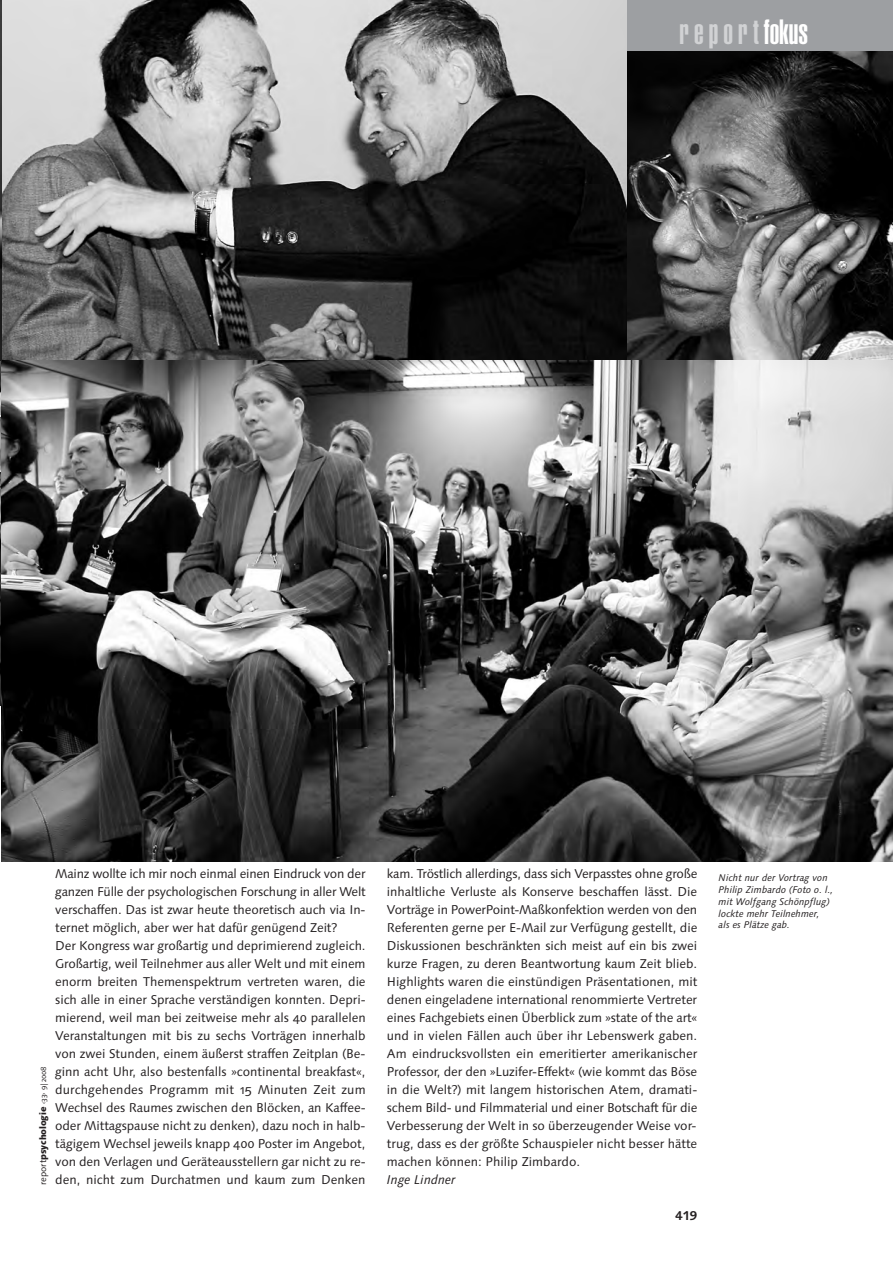
<style>
.page{position:relative;width:893px;height:1263px;background:#fff}
.page>*{position:absolute;margin:0;border:0;box-sizing:border-box;transform-origin:0 0}
.t1{font:900 extra-condensed 34.5px "Helvetica";letter-spacing:.15em;color:#d1d2d4}
.t2{font:12.75px/18px "Linotype Syntax Os F";letter-spacing:-.005em;color:#231f20}
.t3{font:italic 12.75px "Linotype Syntax Os F";color:#231f20}
.t4{font:700 12.75px "Linotype Syntax";color:#231f20}
.t5{font:italic 9.75px/11.7px "Linotype Syntax Os F";color:#231f20}
.t6{font:800 9px "Linotype Syntax Os F";letter-spacing:-.015em;color:#231f20}
.s1{color:#fff}
.s2{font-weight:400}
.s3{font-weight:400;font-size:7.5px}
</style>
<div class="page">
<img style="left:1px;top:0;width:626px;height:361px">
<div style="left:627px;top:0;width:266px;height:51px;background:#9d9fa2"></div>
<img style="left:627px;top:51px;width:266px;height:310px">
<img style="left:1px;top:361px;width:892px;height:501px">
<img style="left:0;top:0;width:1px;height:361px">
<img style="left:0;top:361px;width:1px;height:345px">
<h1 class="t1" style="left:679px;top:19px;width:130px">report<span class="s1">fokus</span></h1>
<p class="t2" style="left:55px;top:866px;width:312px">Mainz wollte ich mir noch einmal einen Eindruck von der ganzen Fülle der psychologischen Forschung in aller Welt verschaffen. Das ist zwar heute theoretisch auch via In&shy;ternet möglich, aber wer hat dafür genügend Zeit?<br>Der Kongress war großartig und deprimierend zugleich.<br>Großartig, weil Teilnehmer aus aller Welt und mit einem enorm breiten Themenspektrum vertreten waren, die sich alle in einer Sprache verständigen konnten. Depri&shy;mierend, weil man bei zeitweise mehr als 40 parallelen Veranstaltungen mit bis zu sechs Vorträgen innerhalb von zwei Stunden, einem äußerst straffen Zeitplan (Be&shy;ginn acht Uhr, also bestenfalls »continental breakfast«, durchgehendes Programm mit 15 Minuten Zeit zum Wechsel des Raumes zwischen den Blöcken, an Kaffee&shy;oder Mittagspause nicht zu denken), dazu noch in halb&shy;tägigem Wechsel jeweils knapp 400 Poster im Angebot, von den Verlagen und Geräteausstellern gar nicht zu re&shy;den, nicht zum Durchatmen und kaum zum Denken</p>
<p class="t2" style="left:387px;top:866px;width:312px;text-align:justify">kam. Tröstlich allerdings, dass sich Verpasstes ohne große inhaltliche Verluste als Konserve beschaffen lässt. Die Vorträge in PowerPoint-Maßkonfektion werden von den Referenten gerne per E-Mail zur Verfügung gestellt, die Diskussionen beschränkten sich meist auf ein bis zwei kurze Fragen, zu deren Beantwortung kaum Zeit blieb.<br>Highlights waren die einstündigen Präsentationen, mit denen eingeladene international renommierte Vertreter eines Fachgebiets einen Überblick zum »state of the art« und in vielen Fällen auch über ihr Lebenswerk gaben.<br>Am eindrucksvollsten ein emeritierter amerikanischer Professor, der den »Luzifer-Effekt« (wie kommt das Böse in die Welt?) mit langem historischen Atem, dramati&shy;schem Bild- und Filmmaterial und einer Botschaft für die Verbesserung der Welt in so überzeugender Weise vor&shy;trug, dass es der größte Schauspieler nicht besser hätte machen können: Philip Zimbardo.</p>
<p class="t6" style="left:39px;top:1185px;width:120px;rotate:-90deg"><span class="s2">report</span>psychologie <span class="s3">‹33› 9|2008</span></p>
<p class="t3" style="left:387px;top:1175px;width:71px">Inge Lindner</p>
<p class="t4" style="left:675px;top:1210px;width:24px">419</p>
<p class="t5" style="left:719px;top:873px;width:116px">Nicht nur der Vortrag von<br>Philip Zimbardo (Foto o. l., mit Wolfgang Schönpflug) lockte mehr Teilnehmer,<br>als es Plätze gab.</p>
</div>
